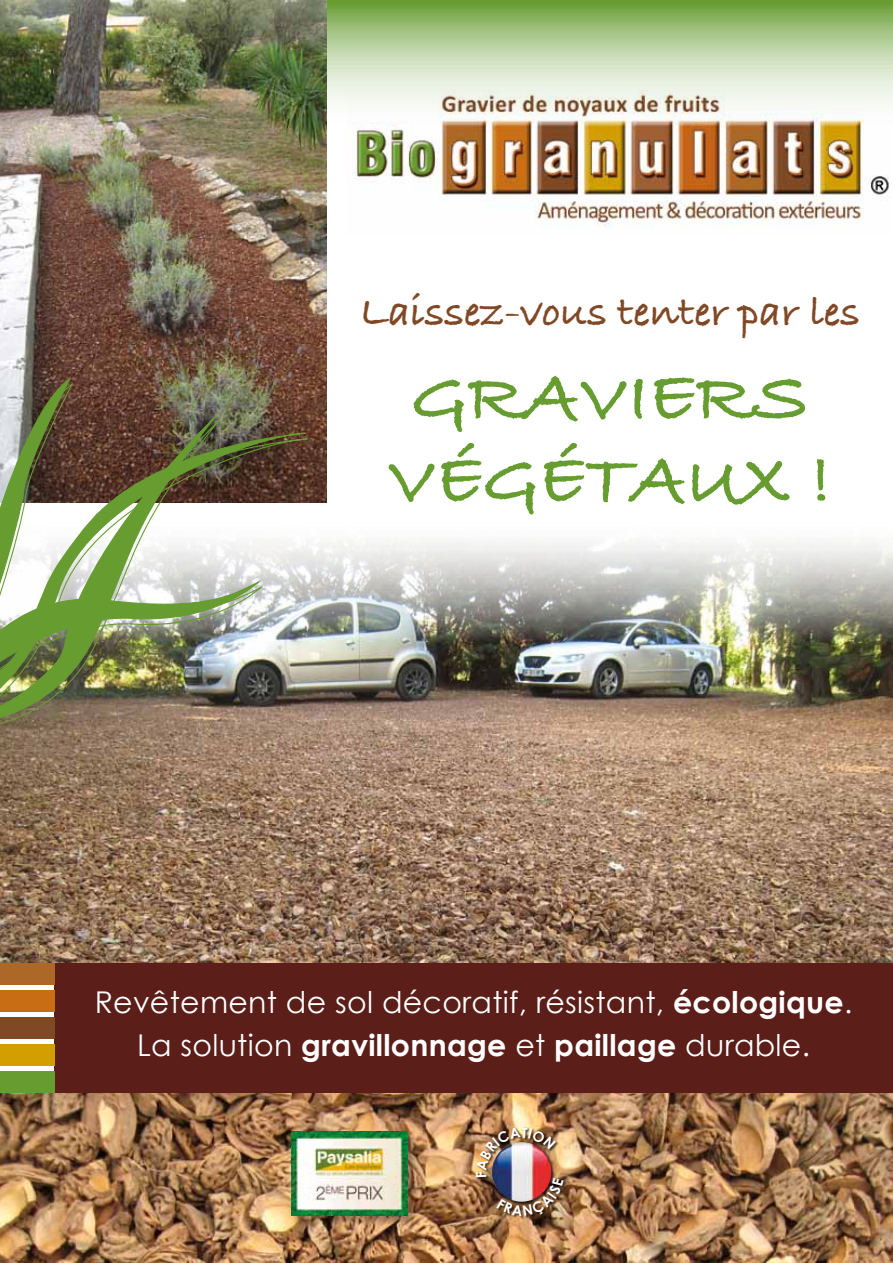
<style>
.page{position:relative;width:893px;height:1263px;background:#fff}
.page>*{position:absolute;margin:0;border:0;box-sizing:border-box;transform-origin:0 0}
.t1{font:75px/82.5px "Bradley Hand ITCTT Bold";color:#669c30;text-align:center}
.t2{font:43.5px "Bradley Hand ITCTT Bold";color:#804926}
.t3{font:30px/43px "Century Gothic";letter-spacing:.01em;color:#fff;text-align:center}
.s1{font-weight:700}
</style>
<div class="page">
<svg style="left:326px;top:0;width:567px;height:132px;background:#b5ce9b"></svg>
<img style="left:0;top:1093px;width:893px;height:170px">
<img style="left:0;top:541px;width:893px;height:422px">
<img style="left:0;top:0;width:326px;height:503px">
<div style="left:54px;top:963px;width:839px;height:130px;background:#5b1e18"></div>
<div style="left:0;top:1071px;width:54px;height:22px;background:#669c30"></div>
<div style="left:0;top:963px;width:54px;height:22px;background:#ad6827"></div>
<div style="left:0;top:1044px;width:54px;height:22px;background:#d39e00"></div>
<div style="left:0;top:1017px;width:54px;height:22px;background:#804926"></div>
<div style="left:0;top:990px;width:54px;height:22px;background:#c96d14"></div>
<img style="left:347px;top:91px;width:546px;height:136px">
<svg style="left:0;top:422px;width:309px;height:318px;background:#9d8673"></svg>
<img style="left:0;top:378px;width:259px;height:38px">
<img style="left:0;top:416px;width:307px;height:318px">
<div style="left:292px;top:1132px;width:126px;height:93px;background:#000;opacity:.3"></div>
<img style="left:292px;top:1132px;width:116px;height:83px">
<div style="left:475px;top:1127px;width:92px;height:92px;background:#000;opacity:.75"></div>
<img style="left:476px;top:1127px;width:88px;height:89px">
<h2 class="t2" style="left:360px;top:279px;width:501px">Laissez-vous tenter par les</h2>
<h1 class="t1" style="left:387px;top:352px;width:447px">graviers végétaux !</h1>
<p class="t3" style="left:95px;top:980px;width:759px">Revêtement de sol décoratif, résistant, <span class="s1">écologique</span>.<br>La solution <span class="s1">gravillonnage</span> et <span class="s1">paillage</span> durable.</p>
</div>
